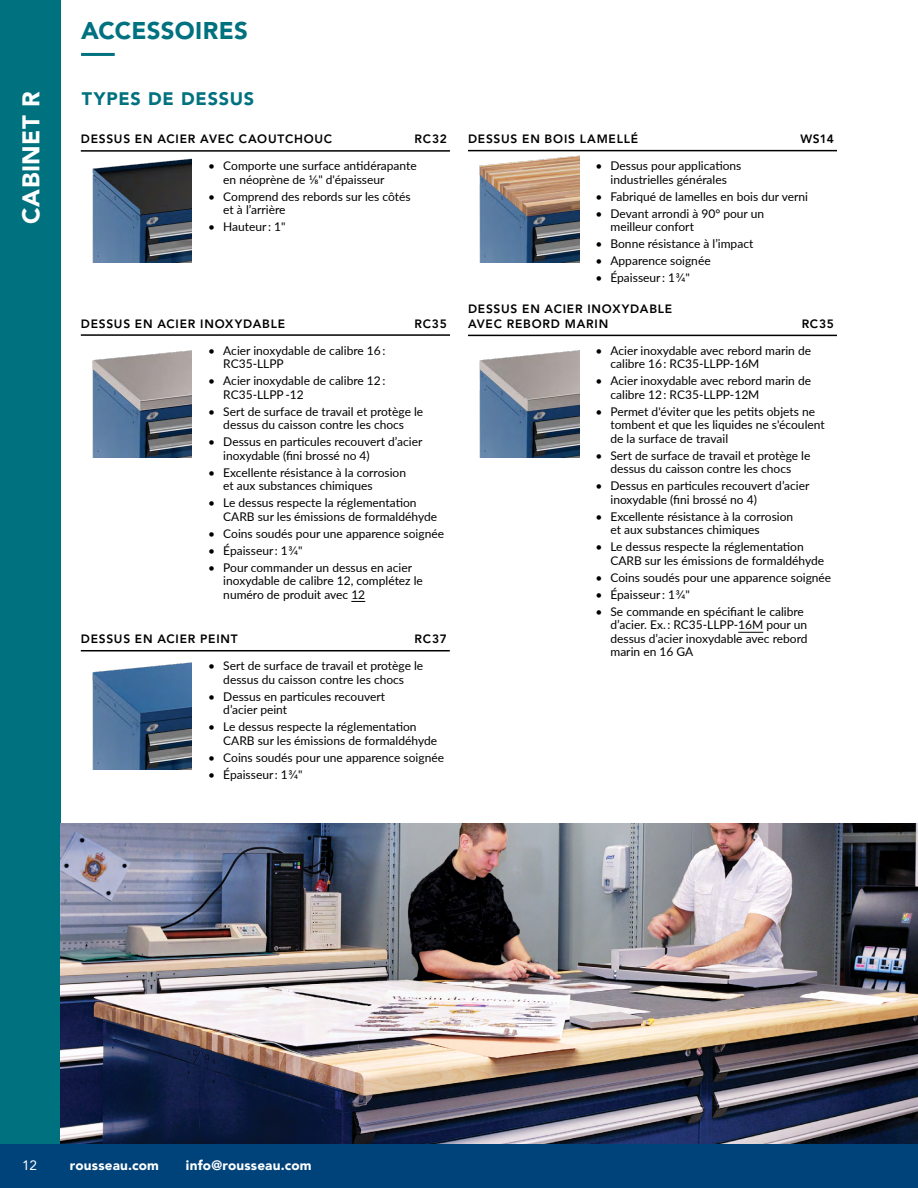
<style>
.page{position:relative;width:918px;height:1188px;background:#fff}
.page>*{position:absolute;margin:0;border:0;box-sizing:border-box;transform-origin:0 0}
.t1{font:900 24px "Avenir LT Std";letter-spacing:.01em;color:#00717f}
.t2{font:900 24px "Avenir LT Std";letter-spacing:.02em;color:#fff}
.t3{font:900 18px "Avenir LT Std";letter-spacing:.045em;color:#00717f}
.t4{font:900 13.5px "Avenir LT Std";letter-spacing:.015em;color:#fff}
.t5{font:13.5px "Avenir LT Std";color:#fff}
.t6{font:12px/13.5px "Lato";color:#000}
.t7{font:800 12px/14.4px "Avenir LT Std";letter-spacing:.065em;color:#000}
</style>
<div class="page">
<div style="left:0;top:0;width:61px;height:1188px;background:#00717f"></div>
<img style="left:61px;top:823px;width:857px;height:321px">
<img style="left:92px;top:158px;width:100px;height:105px">
<img style="left:468px;top:151px;width:111px;height:112px">
<img style="left:479px;top:350px;width:100px;height:108px">
<img style="left:92px;top:350px;width:100px;height:108px">
<img style="left:92px;top:662px;width:100px;height:107px">
<div style="left:0;top:1144px;width:918px;height:44px;background:#00437b"></div>
<hr style="left:81px;top:53px;width:34px;height:3px;background:#00717f">
<hr style="left:81px;top:150px;width:369px;height:2px;background:#000">
<hr style="left:468px;top:150px;width:369px;height:1px;background:#000">
<hr style="left:81px;top:334px;width:369px;height:2px;background:#000">
<svg style="left:351px;top:601px;width:14px;height:1px"></svg>
<hr style="left:81px;top:650px;width:369px;height:1px;background:#000">
<hr style="left:468px;top:335px;width:369px;height:1px;background:#000">
<svg style="left:738px;top:632px;width:25px;height:1px"></svg>
<h1 class="t2" style="left:17px;top:224px;width:133px;rotate:-90deg">CABINET R</h1>
<h1 class="t1" style="left:81px;top:17px;width:169px">ACCESSOIRES</h1>
<h2 class="t3" style="left:82px;top:87px;width:174px">TYPES DE DESSUS</h2>
<p class="t7" style="left:81px;top:132px;width:253px">DESSUS EN ACIER AVEC CAOUTCHOUC</p>
<p class="t7" style="left:415px;top:132px;width:34px">RC32</p>
<p class="t6" style="left:223px;top:159px;width:195px;text-indent:-15px">• Comporte une surface antidérapante en néoprène de 1⁄8" d'épaisseur</p>
<p class="t6" style="left:223px;top:189px;width:189px;text-indent:-15px">• Comprend des rebords sur les côtés et à l’arrière</p>
<p class="t6" style="left:208px;top:220px;width:79px">• Hauteur : 1"</p>
<p class="t7" style="left:81px;top:316px;width:206px">DESSUS EN ACIER INOXYDABLE</p>
<p class="t7" style="left:415px;top:316px;width:34px">RC35</p>
<p class="t6" style="left:223px;top:343px;width:164px;text-indent:-15px">• Acier inoxydable de calibre 16 :<br>RC35-LLPP</p>
<p class="t6" style="left:223px;top:373px;width:164px;text-indent:-15px">• Acier inoxydable de calibre 12 :<br>RC35-LLPP -12</p>
<p class="t6" style="left:208px;top:404px;width:216px;text-align:center">• Sert de surface de travail et protège le dessus du caisson contre les chocs</p>
<p class="t6" style="left:223px;top:434px;width:201px;text-indent:-15px">• Dessus en particules recouvert d’acier inoxydable (fini brossé no 4)</p>
<p class="t6" style="left:223px;top:465px;width:184px;text-indent:-15px">• Excellente résistance à la corrosion et aux substances chimiques</p>
<p class="t6" style="left:223px;top:495px;width:215px;text-indent:-15px">• Le dessus respecte la réglementation<br>CARB sur les émissions de formaldéhyde</p>
<p class="t6" style="left:208px;top:526px;width:237px">• Coins soudés pour une apparence soignée</p>
<p class="t6" style="left:208px;top:543px;width:96px">• Épaisseur : 13⁄4"</p>
<p class="t6" style="left:223px;top:560px;width:201px;text-indent:-15px">• Pour commander un dessus en acier inoxydable de calibre 12, complétez le numéro de produit avec 12</p>
<p class="t7" style="left:81px;top:632px;width:158px">DESSUS EN ACIER PEINT</p>
<p class="t7" style="left:415px;top:632px;width:34px">RC37</p>
<p class="t6" style="left:208px;top:659px;width:216px;text-align:center">• Sert de surface de travail et protège le dessus du caisson contre les chocs</p>
<p class="t6" style="left:223px;top:689px;width:163px;text-indent:-15px">• Dessus en particules recouvert d’acier peint</p>
<p class="t6" style="left:223px;top:720px;width:215px;text-indent:-15px">• Le dessus respecte la réglementation<br>CARB sur les émissions de formaldéhyde</p>
<p class="t6" style="left:208px;top:750px;width:237px">• Coins soudés pour une apparence soignée</p>
<p class="t6" style="left:208px;top:767px;width:96px">• Épaisseur : 13⁄4"</p>
<p class="t7" style="left:468px;top:132px;width:172px">DESSUS EN BOIS LAMELLÉ</p>
<p class="t7" style="left:800px;top:132px;width:35px">WS14</p>
<p class="t6" style="left:596px;top:159px;width:147px;text-align:center">• Dessus pour applications industrielles générales</p>
<p class="t6" style="left:596px;top:189px;width:214px">• Fabriqué de lamelles en bois dur verni</p>
<p class="t6" style="left:610px;top:206px;width:155px;text-indent:-15px">• Devant arrondi à 90° pour un meilleur confort</p>
<p class="t6" style="left:596px;top:237px;width:159px">• Bonne résistance à l’impact</p>
<p class="t6" style="left:596px;top:254px;width:117px">• Apparence soignée</p>
<p class="t6" style="left:596px;top:271px;width:96px">• Épaisseur : 13/4"</p>
<p class="t7" style="left:468px;top:302px;width:206px">DESSUS EN ACIER INOXYDABLE<br>AVEC REBORD MARIN</p>
<p class="t7" style="left:802px;top:317px;width:34px">RC35</p>
<p class="t6" style="left:610px;top:343px;width:202px;text-indent:-15px">• Acier inoxydable avec rebord marin de calibre 16 : RC35-LLPP-16M</p>
<p class="t6" style="left:610px;top:374px;width:202px;text-indent:-15px">• Acier inoxydable avec rebord marin de calibre 12 : RC35-LLPP-12M</p>
<p class="t6" style="left:610px;top:404px;width:216px;text-indent:-15px">• Permet d'éviter que les petits objets ne tombent et que les liquides ne s'écoulent de la surface de travail</p>
<p class="t6" style="left:596px;top:448px;width:216px;text-align:center">• Sert de surface de travail et protège le dessus du caisson contre les chocs</p>
<p class="t6" style="left:610px;top:479px;width:201px;text-indent:-15px">• Dessus en particules recouvert d’acier inoxydable (fini brossé no 4)</p>
<p class="t6" style="left:610px;top:509px;width:184px;text-indent:-15px">• Excellente résistance à la corrosion et aux substances chimiques</p>
<p class="t6" style="left:610px;top:540px;width:215px;text-indent:-15px">• Le dessus respecte la réglementation<br>CARB sur les émissions de formaldéhyde</p>
<p class="t6" style="left:596px;top:570px;width:237px">• Coins soudés pour une apparence soignée</p>
<p class="t6" style="left:596px;top:587px;width:96px">• Épaisseur : 13⁄4"</p>
<p class="t6" style="left:610px;top:604px;width:199px;text-indent:-15px">• Se commande en spécifiant le calibre d’acier. Ex. : RC35-LLPP-16M pour un dessus d’acier inoxydable avec rebord marin en 16 GA</p>
<p class="t5" style="left:22px;top:1158px;width:17px">12</p>
<p class="t4" style="left:70px;top:1157px;width:91px">rousseau.com</p>
<p class="t4" style="left:186px;top:1157px;width:127px">info@rousseau.com</p>
</div>
